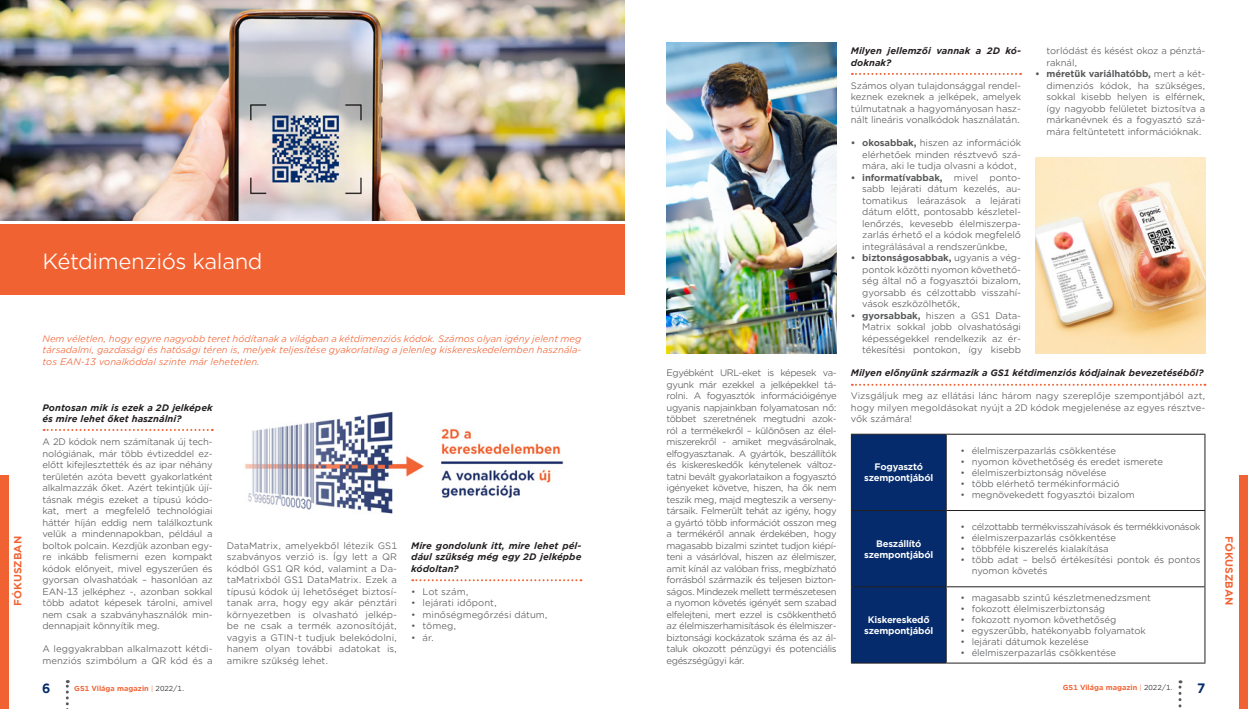
<style>
.page{position:relative;width:1248px;height:709px;background:#fff}
.page>*{position:absolute;margin:0;border:0;box-sizing:border-box;transform-origin:0 0}
.fő_cím{font:21px "Gotham Office";letter-spacing:-.02em;color:#fff}
.t1{font:700 13px "Gotham Office";color:#052b6c}
.t2{font:700 10px "Gotham Office";color:#f16232}
.szöveg{font:9px/11.5px "Gotham Office";letter-spacing:-.01em;color:#57585a;text-align:justify}
.t3{font:italic 9px/11.5px "Gotham Office";color:#f16232;text-align:justify}
.szöveg_cím{font:italic 700 9px/11.5px "Gotham Office";color:#231f20}
.szöveg-2{font:700 9px/11px "Gotham Office";letter-spacing:-.02em;color:#fff;text-align:center}
.szöveg-3{font:9px "Gotham Office";letter-spacing:-.04em;color:#57585a}
.t4{font:700 7px "Gotham Office";color:#f16232}
.s1{font-weight:700}
.s2{font-weight:400}
.s3{font-weight:400;color:#231f20}
</style>
<div class="page">
<div style="left:0;top:475px;width:9px;height:234px;background:#f16232"></div>
<div style="left:1239px;top:475px;width:8px;height:234px;background:#f16232"></div>
<svg style="left:66px;top:680px;width:3px;height:29px"></svg>
<svg style="left:1178px;top:680px;width:3px;height:28px"></svg>
<div style="left:0;top:224px;width:624px;height:70px;background:#f16232"></div>
<img style="left:0;top:0;width:624px;height:220px">
<img style="left:245px;top:411px;width:319px;height:103px">
<img style="left:1035px;top:158px;width:170px;height:195px">
<img style="left:666px;top:43px;width:170px;height:310px">
<div style="left:851px;top:435px;width:94px;height:227px;background:#052b6c"></div>
<hr style="left:850px;top:434px;width:96px;height:1px;background:#231f20">
<hr style="left:850px;top:435px;width:1px;height:75px;background:#231f20">
<hr style="left:946px;top:434px;width:259px;height:1px;background:#231f20">
<hr style="left:945px;top:435px;width:1px;height:75px;background:#231f20">
<hr style="left:1204px;top:435px;width:1px;height:75px;background:#231f20">
<hr style="left:850px;top:510px;width:96px;height:1px;background:#231f20">
<hr style="left:850px;top:511px;width:1px;height:75px;background:#231f20">
<hr style="left:946px;top:510px;width:259px;height:1px;background:#231f20">
<hr style="left:945px;top:511px;width:1px;height:75px;background:#231f20">
<hr style="left:1204px;top:511px;width:1px;height:75px;background:#231f20">
<hr style="left:850px;top:586px;width:96px;height:1px;background:#231f20">
<hr style="left:850px;top:587px;width:1px;height:75px;background:#231f20">
<hr style="left:946px;top:586px;width:259px;height:1px;background:#231f20">
<hr style="left:945px;top:587px;width:1px;height:75px;background:#231f20">
<hr style="left:1204px;top:587px;width:1px;height:75px;background:#231f20">
<hr style="left:850px;top:662px;width:96px;height:1px;background:#231f20">
<hr style="left:946px;top:662px;width:259px;height:1px;background:#231f20">
<svg style="left:44px;top:429px;width:169px;height:2px"></svg>
<svg style="left:412px;top:579px;width:169px;height:2px"></svg>
<svg style="left:851px;top:73px;width:169px;height:2px"></svg>
<svg style="left:851px;top:384px;width:354px;height:2px"></svg>
<p class="t2" style="left:11px;top:605px;width:71px;rotate:-90deg">FÓKUSZBAN</p>
<p class="fő_cím" style="left:43px;top:247px;width:221px">Kétdimenziós kaland</p>
<p class="t3" style="left:43px;top:332px;width:540px">Nem véletlen, hogy egyre nagyobb teret hódítanak a világban a kétdimenziós kódok. Számos olyan igény jelent meg társadalmi, gazdasági és hatósági téren is, melyek teljesítése gyakorlatilag a jelenleg kiskereskedelemben használa&shy;tos EAN-13 vonalkóddal szinte már lehetetlen.</p>
<p class="szöveg_cím" style="left:43px;top:401px;width:172px">Pontosan mik is ezek a 2D jelképek és mire lehet őket használni?</p>
<p class="szöveg" style="left:43px;top:436px;width:172px">A 2D kódok nem számítanak új tech&shy;nológiának, már több évtizeddel ez&shy;előtt kifejlesztették és az ipar néhány területén azóta bevett gyakorlatként alkalmazzák őket. Azért tekintjük újí&shy;tásnak mégis ezeket a típusú kódo&shy;kat, mert a megfelelő technológiai háttér híján eddig nem találkoztunk velük a mindennapokban, például a boltok polcain. Kezdjük azonban egy&shy;re inkább felismerni ezen kompakt kódok előnyeit, mivel egyszerűen és gyorsan olvashatóak – hasonlóan az EAN-13 jelképhez -, azonban sokkal több adatot képesek tárolni, amivel nem csak a szabványhasználók min&shy;dennapjait könnyítik meg.</p>
<p class="szöveg" style="left:43px;top:643px;width:172px">A leggyakrabban alkalmazott kétdi&shy;menziós szimbólum a QR kód és a</p>
<p class="szöveg" style="left:227px;top:539px;width:172px">DataMatrix, amelyekből létezik GS1 szabványos verzió is. Így lett a QR kódból GS1 QR kód, valamint a Da&shy;taMatrixból GS1 DataMatrix. Ezek a típusú kódok új lehetőséget biztosí&shy;tanak arra, hogy egy akár pénztári környezetben is olvasható jelkép&shy;be ne csak a termék azonosítóját, vagyis a GTIN-t tudjuk belekódolni, hanem olyan további adatokat is, amikre szükség lehet.</p>
<p class="szöveg_cím" style="left:411px;top:539px;width:172px;text-align:justify">Mire gondolunk itt, mire lehet pél&shy;dául szükség még egy 2D jelképbe kódoltan?</p>
<p class="szöveg" style="left:411px;top:585px;width:59px">• Lot szám,</p>
<p class="szöveg" style="left:411px;top:597px;width:87px">• lejárati időpont,</p>
<p class="szöveg" style="left:411px;top:608px;width:138px">• minőségmegőrzési dátum,</p>
<p class="szöveg" style="left:411px;top:620px;width:46px">• tömeg,</p>
<p class="szöveg" style="left:411px;top:631px;width:24px">• ár.</p>
<p class="szöveg" style="left:666px;top:367px;width:172px">Egyébként URL-eket is képesek va&shy;gyunk már ezekkel a jelképekkel tá&shy;rolni. A fogyasztók információigénye ugyanis napjainkban folyamatosan nő: többet szeretnének megtudni azok&shy;ról a termékekről – különösen az élel&shy;miszerekről - amiket megvásárolnak, elfogyasztanak. A gyártók, beszállítók és kiskereskedők kénytelenek változ&shy;tatni bevált gyakorlataikon a fogyasztó igényeket követve, hiszen, ha ők nem teszik meg, majd megteszik a verseny&shy;társaik. Felmerült tehát az igény, hogy a gyártó több információt osszon meg a termékéről annak érdekében, hogy magasabb bizalmi szintet tudjon kiépí&shy;teni a vásárlóval, hiszen az élelmiszer, amit kínál az valóban friss, megbízható forrásból származik és teljesen bizton&shy;ságos. Mindezek mellett természetesen a nyomon követés igényét sem szabad elfelejteni, mert ezzel is csökkenthető az élelmiszerhamisítások és élelmiszer&shy;biztonsági kockázatok száma és az ál&shy;taluk okozott pénzügyi és potenciális egészségügyi kár.</p>
<p class="szöveg_cím" style="left:850px;top:45px;width:172px">Milyen jellemzői vannak a 2D kó&shy;doknak?</p>
<p class="szöveg" style="left:850px;top:79px;width:172px">Számos olyan tulajdonsággal rendel&shy;keznek ezeknek a jelképek, amelyek túlmutatnak a hagyományosan hasz&shy;nált lineáris vonalkódok használatán.</p>
<p class="szöveg" style="left:862px;top:137px;width:160px;text-indent:-11px"><span class="s1">• okosabbak,</span> hiszen az információk elérhetőek minden résztvevő szá&shy;mára, aki le tudja olvasni a kódot,</p>
<p class="szöveg" style="left:862px;top:171px;width:160px;text-indent:-11px"><span class="s1">• informatívabbak,</span> mivel ponto&shy;sabb lejárati dátum kezelés, au&shy;tomatikus leárazások a lejárati dátum előtt, pontosabb készletel&shy;lenőrzés, kevesebb élelmiszerpa&shy;zarlás érhető el a kódok megfelelő integrálásával a rendszerünkbe,</p>
<p class="szöveg" style="left:862px;top:252px;width:160px;text-indent:-11px"><span class="s1">• biztonságosabbak,</span> ugyanis a vég&shy;pontok közötti nyomon követhető&shy;ség által nő a fogyasztói bizalom, gyorsabb és célzottabb visszahí&shy;vások eszközölhetők,</p>
<p class="szöveg" style="left:862px;top:309px;width:160px;text-indent:-11px"><span class="s1">• gyorsabbak,</span> hiszen a GS1 Data-Matrix sokkal jobb olvashatósági képességekkel rendelkezik az ér&shy;tékesítési pontokon, így kisebb</p>
<p class="szöveg" style="left:1046px;top:45px;width:160px">torlódást és késést okoz a pénztá&shy;raknál,</p>
<p class="szöveg" style="left:1046px;top:68px;width:160px;text-indent:-11px"><span class="s1">• méretük variálhatóbb,</span> mert a két&shy;dimenziós kódok, ha szükséges, sokkal kisebb helyen is elférnek, így nagyobb felületet biztosítva a márkanévnek és a fogyasztó szá&shy;mára feltüntetett információknak.</p>
<p class="szöveg_cím" style="left:850px;top:367px;width:354px">Milyen előnyünk származik a GS1 kétdimenziós kódjainak bevezetéséből?</p>
<p class="szöveg" style="left:850px;top:390px;width:356px">Vizsgáljuk meg az ellátási lánc három nagy szereplője szempontjából azt, hogy milyen megoldásokat nyújt a 2D kódok megjelenése az egyes résztve&shy;vők számára!</p>
<p class="szöveg-2" style="left:864px;top:461px;width:70px">Fogyasztó szempontjából</p>
<p class="szöveg-2" style="left:864px;top:538px;width:70px">Beszállító szempontjából</p>
<p class="szöveg-2" style="left:864px;top:614px;width:70px">Kiskereskedő szempontjából</p>
<p class="szöveg" style="left:960px;top:444px;width:157px">• élelmiszerpazarlás csökkentése</p>
<p class="szöveg" style="left:960px;top:455px;width:204px">• nyomon követhetőség és eredet ismerete</p>
<p class="szöveg" style="left:960px;top:466px;width:148px">• élelmiszerbiztonság növelése</p>
<p class="szöveg" style="left:960px;top:477px;width:161px">• több elérhető termékinformáció</p>
<p class="szöveg" style="left:960px;top:488px;width:176px">• megnövekedett fogyasztói bizalom</p>
<p class="szöveg-3" style="left:960px;top:521px;width:241px">• célzottabb termékvisszahívások és termékkivonások</p>
<p class="szöveg" style="left:960px;top:532px;width:157px">• élelmiszerpazarlás csökkentése</p>
<p class="szöveg" style="left:960px;top:543px;width:150px">• többféle kiszerelés kialakítása</p>
<p class="szöveg" style="left:971px;top:554px;width:230px;line-height:11px;text-indent:-11px">• több adat – belső értékesítési pontok és pontos nyomon követés</p>
<p class="szöveg" style="left:960px;top:591px;width:192px">• magasabb szintű készletmenedzsment</p>
<p class="szöveg" style="left:960px;top:602px;width:146px">• fokozott élelmiszerbiztonság</p>
<p class="szöveg" style="left:960px;top:613px;width:157px">• fokozott nyomon követhetőség</p>
<p class="szöveg" style="left:960px;top:624px;width:187px">• egyszerűbb, hatékonyabb folyamatok</p>
<p class="szöveg" style="left:960px;top:635px;width:130px">• lejárati dátumok kezelése</p>
<p class="szöveg" style="left:960px;top:646px;width:157px">• élelmiszerpazarlás csökkentése</p>
<h2 class="t1" style="left:42px;top:679px;width:10px">6</h2>
<p class="t4" style="left:74px;top:683px;width:111px">GS1 Világa magazin <span class="s2">|</span> <span class="s3">2022/1.</span></p>
<p class="t4" style="left:1062px;top:683px;width:111px">GS1 Világa magazin <span class="s2">|</span> <span class="s3">2022/1.</span></p>
<h2 class="t1" style="left:1197px;top:679px;width:10px">7</h2>
<p class="t2" style="left:1235px;top:536px;width:71px;rotate:90deg">FÓKUSZBAN</p>
</div>
